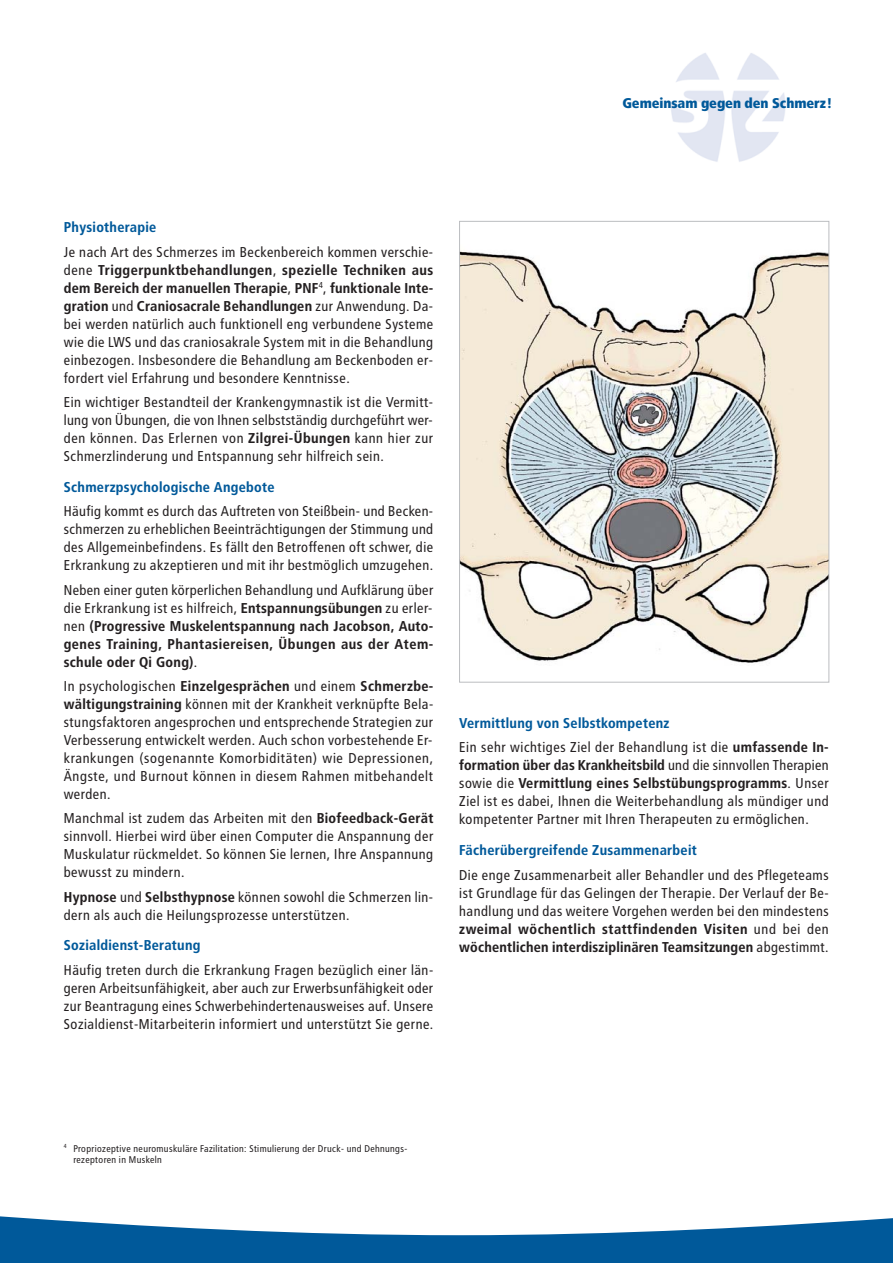
<style>
.page{position:relative;width:893px;height:1263px;background:#fff}
.page>*{position:absolute;margin:0;border:0;box-sizing:border-box;transform-origin:0 0}
.t1{font:14.25px/18px "Transit";color:#231f20;text-align:justify}
.t2{font:700 14.25px/18px "Transit";letter-spacing:.015em;color:#231f20;text-align:justify}
.t3{font:700 14.25px "Transit";color:#00599a}
.t4{font:900 14.1px "Transit";letter-spacing:-.01em;color:#00599a}
.t5{font:9.75px/11.7px "Transit";color:#231f20}
.s1{font-weight:700}
.s2{font-weight:400}
.s3{font-weight:700;color:#00599a}
</style>
<div class="page">
<img style="left:671px;top:53px;width:114px;height:109px">
<img style="left:461px;top:250px;width:366px;height:413px">
<svg style="left:0;top:1216px;width:893px;height:47px"></svg>
<p class="t4" style="left:622px;top:97px;width:211px">Gemeinsam gegen den Schmerz!</p>
<p class="t3" style="left:64px;top:222px;width:94px">Physiotherapie</p>
<p class="t1" style="left:64px;top:244px;width:371px">Je nach Art des Schmerzes im Beckenbereich kommen verschie&shy;dene <span class="s1">Triggerpunktbehandlungen</span>, <span class="s1">spezielle Techniken aus dem Bereich der manuellen Therapie</span>, <span class="s1">PNF</span><sup>4</sup>, <span class="s1">funktionale Inte&shy;gration</span> und <span class="s1">Craniosacrale Behandlungen</span> zur Anwendung. Da&shy;bei werden natürlich auch funktionell eng verbundene Systeme wie die LWS und das craniosakrale System mit in die Behandlung einbezogen. Insbesondere die Behandlung am Beckenboden er&shy;fordert viel Erfahrung und besondere Kenntnisse.</p>
<p class="t1" style="left:64px;top:394px;width:371px">Ein wichtiger Bestandteil der Krankengymnastik ist die Vermitt&shy;lung von Übungen, die von Ihnen selbstständig durchgeführt wer&shy;den können. Das Erlernen von <span class="s1">Zilgrei-Übungen</span> kann hier zur Schmerzlinderung und Entspannung sehr hilfreich sein.</p>
<p class="t3" style="left:64px;top:481px;width:213px">Schmerzpsychologische Angebote</p>
<p class="t1" style="left:64px;top:503px;width:371px">Häufig kommt es durch das Auftreten von Steißbein- und Becken&shy;schmerzen zu erheblichen Beeinträchtigungen der Stimmung und des Allgemeinbefindens. Es fällt den Betroffenen oft schwer, die Erkrankung zu akzeptieren und mit ihr bestmöglich umzugehen.</p>
<p class="t2" style="left:64px;top:582px;width:371px"><span class="s2">Neben einer guten körperlichen Behandlung und Aufklärung über die Erkrankung ist es hilfreich,</span> Entspannungsübungen <span class="s2">zu erler&shy;nen</span> (Progressive Muskelentspannung nach Jacobson, Auto&shy;genes Training, Phantasiereisen, Übungen aus der Atem&shy;schule oder Qi Gong)<span class="s2">.</span></p>
<p class="t1" style="left:64px;top:678px;width:371px">In psychologischen <span class="s1">Einzelgesprächen</span> und einem <span class="s1">Schmerzbe&shy;wältigungstraining</span> können mit der Krankheit verknüpfte Bela&shy;stungsfaktoren angesprochen und entsprechende Strategien zur Verbesserung entwickelt werden. Auch schon vorbestehende Er&shy;krankungen (sogenannte Komorbiditäten) wie Depressionen, Ängste, und Burnout können in diesem Rahmen mitbehandelt werden.</p>
<p class="t1" style="left:64px;top:810px;width:372px">Manchmal ist zudem das Arbeiten mit den <span class="s1">Biofeedback-Gerät </span>sinnvoll. Hierbei wird über einen Computer die Anspannung der Muskulatur rückmeldet. So können Sie lernen, Ihre Anspannung bewusst zu mindern.</p>
<p class="t1" style="left:64px;top:889px;width:371px"><span class="s1">Hypnose</span> und <span class="s1">Selbsthypnose</span> können sowohl die Schmerzen lin&shy;dern als auch die Heilungsprozesse unterstützen.</p>
<p class="t3" style="left:64px;top:940px;width:139px">Sozialdienst-Beratung</p>
<p class="t1" style="left:64px;top:962px;width:372px">Häufig treten durch die Erkrankung Fragen bezüglich einer län&shy;geren Arbeitsunfähigkeit, aber auch zur Erwerbsunfähigkeit oder zur Beantragung eines Schwerbehindertenausweises auf. Unsere Sozialdienst-Mitarbeiterin informiert und unterstützt Sie gerne.</p>
<p class="t1" style="left:459px;top:712px;width:371px;line-height:24.5px"><span class="s3">Vermittlung von Selbstkompetenz<br></span>Ein sehr wichtiges Ziel der Behandlung ist die <span class="s1">umfassende In-</span></p>
<p class="t1" style="left:459px;top:758px;width:371px"><span class="s1">formation über das Krankheitsbild</span> und die sinnvollen Therapien sowie die <span class="s1">Vermittlung eines Selbstübungsprogramms</span>. Unser Ziel ist es dabei, Ihnen die Weiterbehandlung als mündiger und kompetenter Partner mit Ihren Therapeuten zu ermöglichen.</p>
<p class="t3" style="left:459px;top:844px;width:239px">Fächerübergreifende Zusammenarbeit</p>
<p class="t1" style="left:459px;top:867px;width:371px">Die enge Zusammenarbeit aller Behandler und des Pflegeteams ist Grundlage für das Gelingen der Therapie. Der Verlauf der Be&shy;handlung und das weitere Vorgehen werden bei den mindestens <span class="s1">zweimal wöchentlich stattfindenden Visiten</span> und bei den <span class="s1">wöchentlichen interdisziplinären Teamsitzungen</span> abgestimmt.</p>
<p class="t5" style="left:73px;top:1143px;width:336px;text-indent:-10px"><sup>4</sup> Propriozeptive neuromuskuläre Fazilitation: Stimulierung der Druck- und Dehnungs&shy;rezeptoren in Muskeln</p>
</div>
